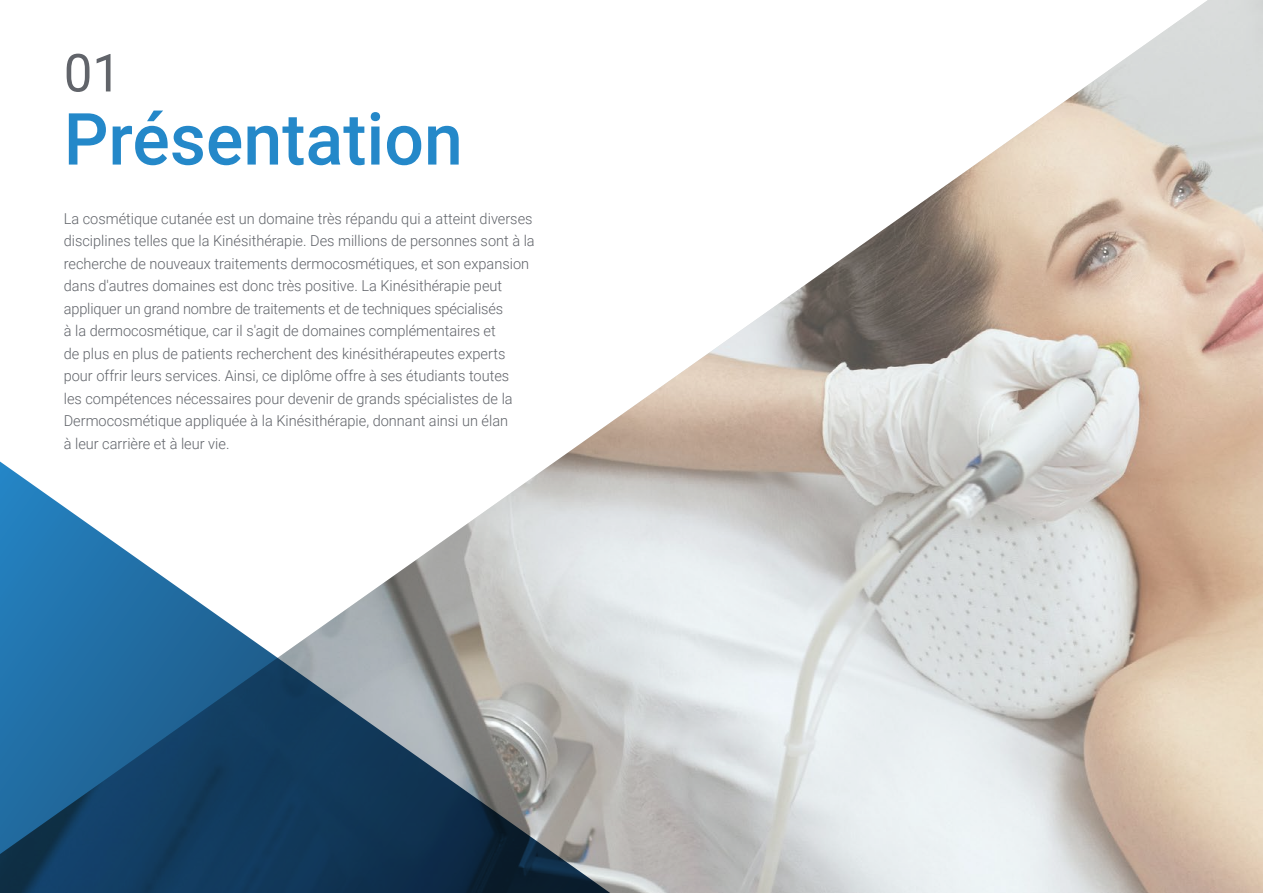
<style>
.page{position:relative;width:1263px;height:893px;background:#fff}
.page>*{position:absolute;margin:0;border:0;box-sizing:border-box;transform-origin:0 0}
.t1{font:500 72px "Roboto";color:#2488c9}
.t2{font:52.5px "Roboto";color:#61646a}
.t3{font:300 15px/22.5px "Roboto";color:#61646a}
</style>
<div class="page">
<img style="left:577px;top:0;width:686px;height:893px">
<svg style="left:0;top:446px;width:640px;height:447px"></svg>
<h2 class="t2" style="left:64px;top:36px;width:59px">01</h2>
<h1 class="t1" style="left:64px;top:89px;width:401px">Présentation</h1>
<p class="t3" style="left:64px;top:207px;width:472px">La cosmétique cutanée est un domaine très répandu qui a atteint diverses disciplines telles que la Kinésithérapie. Des millions de personnes sont à la recherche de nouveaux traitements dermocosmétiques, et son expansion dans d'autres domaines est donc très positive. La Kinésithérapie peut appliquer un grand nombre de traitements et de techniques spécialisés<br>à la dermocosmétique, car il s'agit de domaines complémentaires et<br>de plus en plus de patients recherchent des kinésithérapeutes experts pour offrir leurs services. Ainsi, ce diplôme offre à ses étudiants toutes<br>les compétences nécessaires pour devenir de grands spécialistes de la Dermocosmétique appliquée à la Kinésithérapie, donnant ainsi un élan<br>à leur carrière et à leur vie.</p>
</div>
